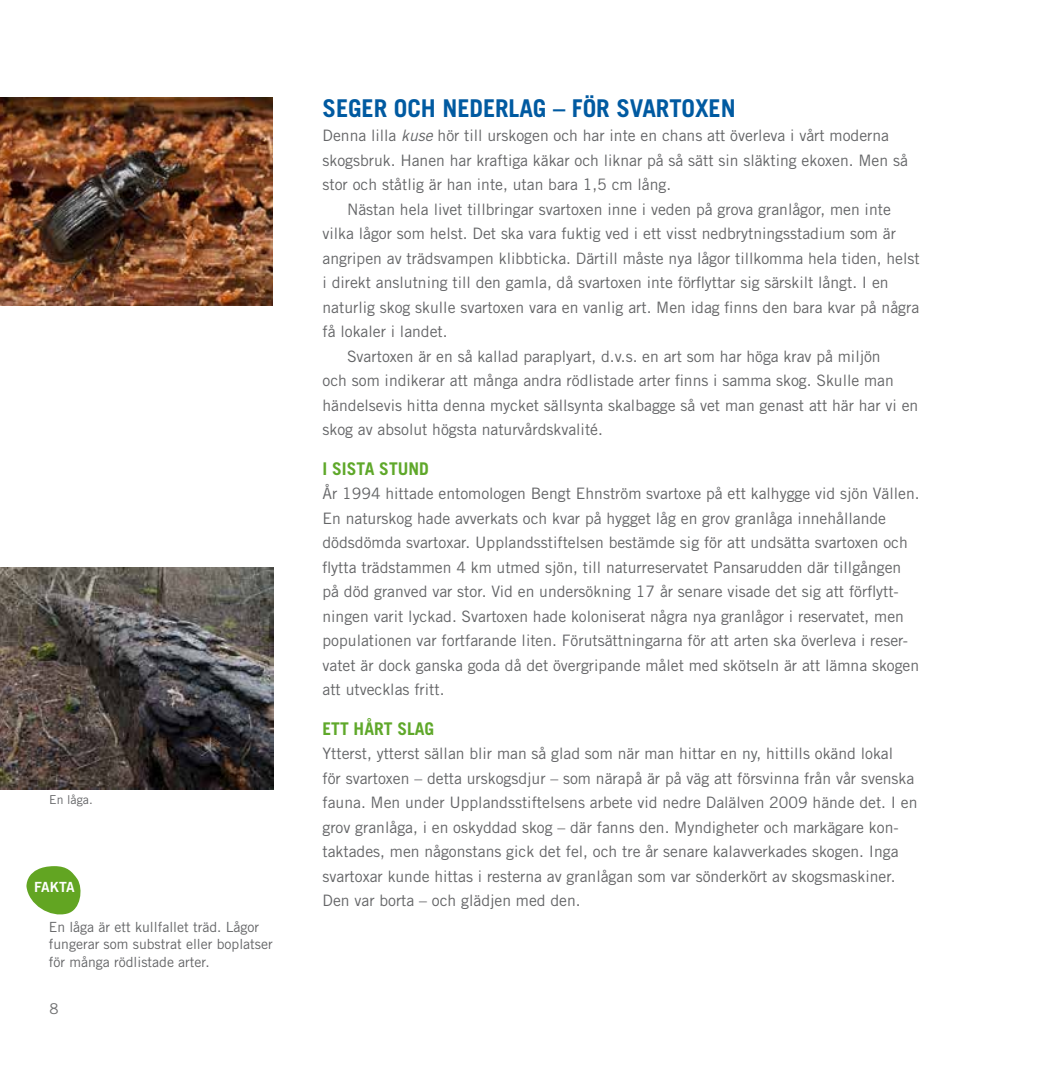
<style>
.page{position:relative;width:1042px;height:1092px;background:#fff}
.page>*{position:absolute;margin:0;border:0;box-sizing:border-box;transform-origin:0 0}
.t1{font:700 24.5px "Trade Gothic";letter-spacing:-.005em;color:#005aa1}
.t2{font:700 17.5px "Trade Gothic";color:#5fa82a}
.t3{font:15.75px/24.5px "Trade Gothic";color:#646567}
.t4{font:14.88px "Trade Gothic";color:#707172}
.t5{font:14px/17.5px "Trade Gothic";color:#646567}
.t6{font:14px "Trade Gothic Bold Two";color:#fff}
.t7{font:12.25px "Trade Gothic";color:#646567}
.s1{font-style:italic}
</style>
<div class="page">
<img style="left:0;top:97px;width:273px;height:208px">
<svg style="left:26px;top:866px;width:55px;height:49px"></svg>
<img style="left:0;top:567px;width:273px;height:222px">
<p class="t7" style="left:49px;top:791px;width:45px">En låga.</p>
<p class="t6" style="left:34px;top:878px;width:42px">FAKTA</p>
<p class="t5" style="left:49px;top:917px;width:225px">En låga är ett kullfallet träd. Lågor fungerar som substrat eller boplatser för många rödlistade arter.</p>
<p class="t4" style="left:50px;top:999px;width:11px">8</p>
<h1 class="t1" style="left:322px;top:93px;width:149px">SEGER OCH NEDER</h1>
<h1 class="t1" style="left:509px;top:93px;width:229px">LAG – FÖR SVARTOXEN</h1>
<p class="t3" style="left:322px;top:123px;width:587px">Denna lilla <span class="s1">kuse</span> hör till urskogen och har inte en chans att överleva i vårt moderna skogsbruk. Hanen har kraftiga käkar och liknar på så sätt sin släkting ekoxen. Men så stor och ståtlig är han inte, utan bara 1,5 cm lång.</p>
<p class="t3" style="left:347px;top:196px;width:545px">Nästan hela livet tillbringar svartoxen inne i veden på grova granlågor, men inte</p>
<p class="t3" style="left:322px;top:221px;width:575px">vilka lågor som helst. Det ska vara fuktig ved i ett visst nedbrytningsstadium som är</p>
<p class="t3" style="left:322px;top:245px;width:599px">angripen av trädsvampen klibbticka. Därtill måste nya lågor tillkomma hela tiden, helst</p>
<p class="t3" style="left:322px;top:270px;width:567px">i direkt anslutning till den gamla, då svartoxen inte förflyttar sig särskilt långt. I en</p>
<p class="t3" style="left:322px;top:294px;width:598px">naturlig skog skulle svartoxen vara en vanlig art. Men idag finns den bara kvar på några</p>
<p class="t3" style="left:322px;top:319px;width:127px">få lokaler i landet.</p>
<p class="t3" style="left:347px;top:343px;width:535px">Svartoxen är en så kallad paraplyart, d.v.s. en art som har höga krav på miljön</p>
<p class="t3" style="left:322px;top:368px;width:573px">och som indikerar att många andra rödlistade arter finns i samma skog. Skulle man</p>
<p class="t3" style="left:322px;top:393px;width:597px">händelsevis hitta denna mycket sällsynta skalbagge så vet man genast att här har vi en</p>
<p class="t3" style="left:322px;top:417px;width:282px">skog av absolut högsta naturvårdskvalité.</p>
<p class="t2" style="left:322px;top:457px;width:106px">I SISTA STUND</p>
<p class="t3" style="left:322px;top:481px;width:599px">År 1994 hittade entomologen Bengt Ehnström svartoxe på ett kalhygge vid sjön Vällen.<br>En naturskog hade avverkats och kvar på hygget låg en grov granlåga innehållande dödsdömda svartoxar. Upplandsstiftelsen bestämde sig för att undsätta svartoxen och flytta trädstammen 4 km utmed sjön, till naturreservatet Pansarudden där tillgången på död granved var stor. Vid en undersökning 17 år senare visade det sig att förflytt&shy;ningen varit lyckad. Svartoxen hade koloniserat några nya granlågor i reservatet, men populationen var fortfarande liten. Förutsättningarna för att arten ska överleva i reser&shy;vatet är dock ganska goda då det övergripande målet med skötseln är att lämna skogen att utvecklas fritt.</p>
<p class="t2" style="left:322px;top:717px;width:10px">ETT</p>
<p class="t2" style="left:354px;top:717px;width:82px">HÅRT SLAG</p>
<p class="t3" style="left:322px;top:741px;width:596px">Ytterst, ytterst sällan blir man så glad som när man hittar en ny, hittills okänd lokal<br>för svartoxen – detta urskogsdjur – som närapå är på väg att försvinna från vår svenska fauna. Men under Upplandsstiftelsens arbete vid nedre Dalälven 2009 hände det. I en grov granlåga, i en oskyddad skog – där fanns den. Myndigheter och markägare kon&shy;taktades, men någonstans gick det fel, och tre år senare kalavverkades skogen. Inga svartoxar kunde hittas i resterna av granlågan som var sönderkört av skogsmaskiner.<br>Den var borta – och glädjen med den.</p>
</div>
